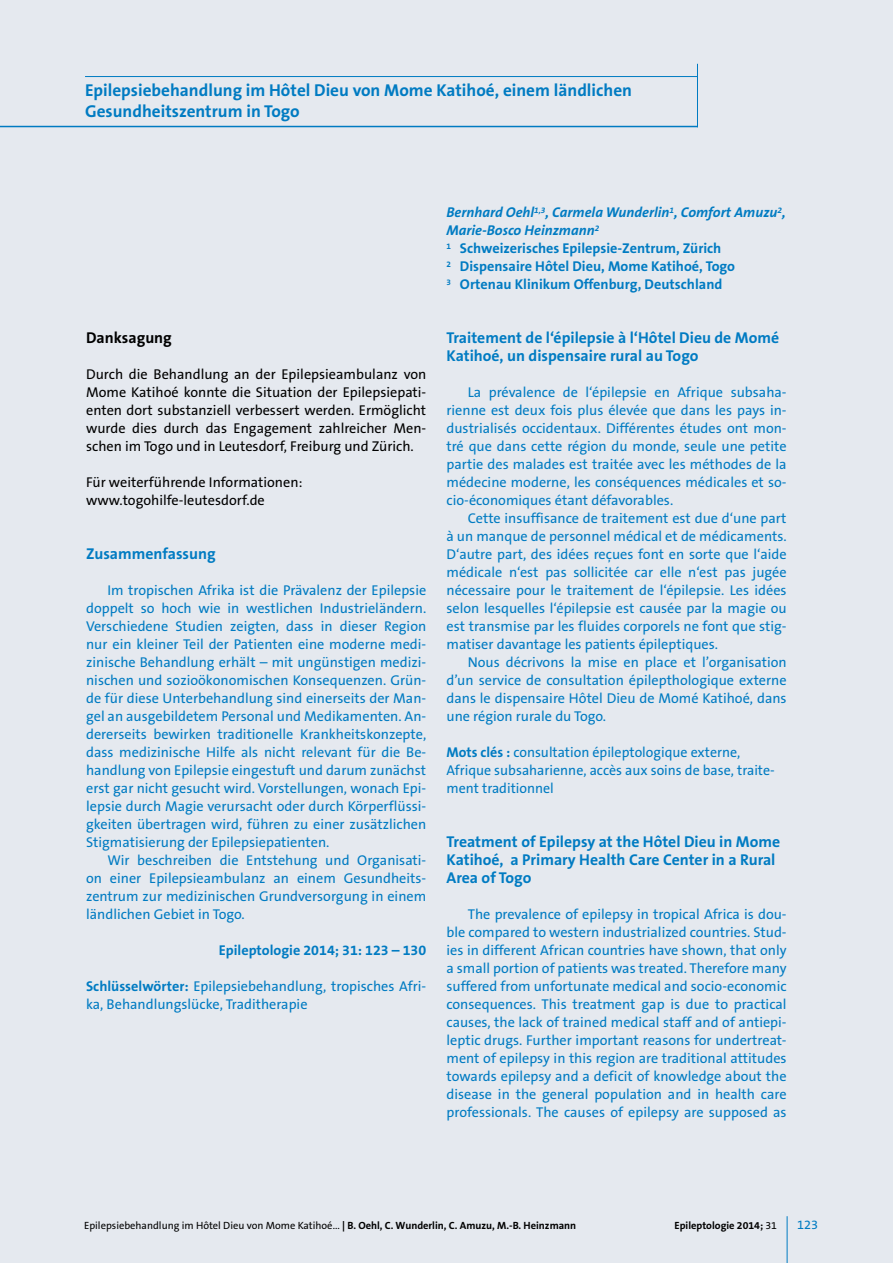
<style>
.page{position:relative;width:893px;height:1263px;background:#e5e9ef}
.page>*{position:absolute;margin:0;border:0;box-sizing:border-box;transform-origin:0 0}
.t1{font:700 17.25px/20.2px "The Sans B7";color:#007bc2}
.t2{font:700 15.75px/18px "The Sans B7";color:#007bc2}
.t3{font:700 15.75px "The Sans B7";color:#000}
.t4{font:14.25px/18px "The Sans B5 Plain";color:#007bc2;text-align:justify}
.t5{font:14.25px/18px "The Sans B5 Plain";color:#000;text-align:justify}
.t6{font:700 14.25px/18px "The Sans B7";color:#007bc2}
.t7{font:12.75px "The Sans B5 Plain";color:#007bc2}
.t8{font:10.5px "The Sans B5 Plain";color:#000}
.t9{font:700 10.5px "The Sans B7";color:#000}
.s1{font-family:"The Sans B7";font-weight:700}
.s2{font-style:italic}
.s3{font-family:"The Sans B5 Plain";font-weight:400}
</style>
<div class="page">
<hr style="left:787px;top:1216px;width:1px;height:47px;background:#007bc2">
<hr style="left:697px;top:64px;width:1px;height:63px;background:#007bc2">
<hr style="left:0;top:126px;width:698px;height:1px;background:#007bc2">
<hr style="left:85px;top:76px;width:613px;height:1px;background:#007bc2">
<p class="t1" style="left:85px;top:81px;width:548px">Epilepsiebehandlung im Hôtel Dieu von Mome Katihoé, einem ländlichen<br>Gesundheitszentrum in Togo</p>
<p class="t3" style="left:86px;top:330px;width:87px">Danksagung</p>
<p class="t5" style="left:86px;top:366px;width:342px">Durch die Behandlung an der Epilepsieambulanz von Mome Katihoé konnte die Situation der Epilepsiepati&shy;enten dort substanziell verbessert werden. Ermöglicht wurde dies durch das Engagement zahlreicher Men&shy;schen im Togo und in Leutesdorf, Freiburg und Zürich.</p>
<p class="t5" style="left:86px;top:474px;width:218px">Für weiterführende Informationen: www.togohilfe-leutesdorf.de</p>
<p class="t2" style="left:86px;top:545px;width:131px">Zusammenfassung</p>
<p class="t4" style="left:86px;top:582px;width:342px;text-indent:21px">Im tropischen Afrika ist die Prävalenz der Epilepsie doppelt so hoch wie in westlichen Industrieländern.<br>Verschiedene Studien zeigten, dass in dieser Region nur ein kleiner Teil der Patienten eine moderne medi&shy;zinische Behandlung erhält – mit ungünstigen medizi&shy;nischen und sozioökonomischen Konsequenzen. Grün&shy;de für diese Unterbehandlung sind einerseits der Man&shy;gel an ausgebildetem Personal und Medikamenten. An&shy;dererseits bewirken traditionelle Krankheitskonzepte, dass medizinische Hilfe als nicht relevant für die Be&shy;handlung von Epilepsie eingestuft und darum zunächst erst gar nicht gesucht wird. Vorstellungen, wonach Epi&shy;lepsie durch Magie verursacht oder durch Körperflüssi&shy;gkeiten übertragen wird, führen zu einer zusätzlichen Stigmatisierung der Epilepsiepatienten.</p>
<p class="t4" style="left:86px;top:852px;width:342px;text-indent:21px">Wir beschreiben die Entstehung und Organisati&shy;on einer Epilepsieambulanz an einem Gesundheits&shy;zentrum zur medizinischen Grundversorgung in einem ländlichen Gebiet in Togo.</p>
<p class="t6" style="left:219px;top:942px;width:209px">Epileptologie 2014; 31: 123 – 130</p>
<p class="t4" style="left:86px;top:978px;width:342px"><span class="s1">Schlüsselwörter:</span> Epilepsiebehandlung, tropisches Afri&shy;ka, Behandlungslücke, Traditherapie</p>
<p class="t6" style="left:446px;top:204px;width:341px"><span class="s2">Bernhard Oehl</span><sup>1,3</sup><span class="s2">, Carmela Wunderlin</span><sup>1</sup><span class="s2">, Comfort Amuzu</span><sup>2</sup><span class="s2">, Marie-Bosco Heinzmann</span><sup>2<br></sup><sup>1</sup> Schweizerisches Epilepsie-Zentrum, Zürich<br><sup>2</sup> Dispensaire Hôtel Dieu, Mome Katihoé, Togo<br><sup>3</sup> Ortenau Klinikum Offenburg, Deutschland</p>
<p class="t2" style="left:446px;top:329px;width:334px">Traitement de l‘épilepsie à l‘Hôtel Dieu de Momé<br>Katihoé, un dispensaire rural au Togo</p>
<p class="t4" style="left:446px;top:384px;width:342px;text-indent:21px">La prévalence de l‘épilepsie en Afrique subsaha&shy;rienne est deux fois plus élevée que dans les pays in&shy;dustrialisés occidentaux. Différentes études ont mon&shy;tré que dans cette région du monde, seule une petite partie des malades est traitée avec les méthodes de la médecine moderne, les conséquences médicales et so&shy;cio-économiques étant défavorables.</p>
<p class="t4" style="left:446px;top:510px;width:342px;text-indent:21px">Cette insuffisance de traitement est due d‘une part à un manque de personnel médical et de médicaments.<br>D‘autre part, des idées reçues font en sorte que l‘aide médicale n‘est pas sollicitée car elle n‘est pas jugée nécessaire pour le traitement de l‘épilepsie. Les idées selon lesquelles l‘épilepsie est causée par la magie ou est transmise par les fluides corporels ne font que stig&shy;matiser davantage les patients épileptiques.</p>
<p class="t4" style="left:446px;top:654px;width:342px;text-indent:21px">Nous décrivons la mise en place et l’organisation d’un service de consultation épilepthologique externe dans le dispensaire Hôtel Dieu de Momé Katihoé, dans une région rurale du Togo.</p>
<p class="t4" style="left:446px;top:744px;width:330px;text-align:left"><span class="s1">Mots clés :</span> consultation épileptologique externe,<br>Afrique subsaharienne, accès aux soins de base, traite&shy;ment traditionnel</p>
<p class="t2" style="left:446px;top:833px;width:335px">Treatment of Epilepsy at the Hôtel Dieu in Mome<br>Katihoé, a Primary Health Care Center in a Rural<br>Area of Togo</p>
<p class="t4" style="left:446px;top:906px;width:342px;text-indent:21px">The prevalence of epilepsy in tropical Africa is dou&shy;ble compared to western industrialized countries. Stud&shy;ies in different African countries have shown, that only a small portion of patients was treated. Therefore many suffered from unfortunate medical and socio-economic consequences. This treatment gap is due to practical causes, the lack of trained medical staff and of antiepi&shy;leptic drugs. Further important reasons for undertreat&shy;ment of epilepsy in this region are traditional attitudes towards epilepsy and a deficit of knowledge about the disease in the general population and in health care professionals. The causes of epilepsy are supposed as</p>
<p class="t8" style="left:84px;top:1220px;width:494px">Epilepsiebehandlung im Hôtel Dieu von Mome Katihoé... <span class="s1">| B. Oehl, C. Wunderlin, C. Amuzu, M.-B. Heinzmann</span></p>
<p class="t9" style="left:674px;top:1220px;width:104px">Epileptologie 2014; <span class="s3">31</span></p>
<p class="t7" style="left:797px;top:1218px;width:23px">123</p>
</div>
